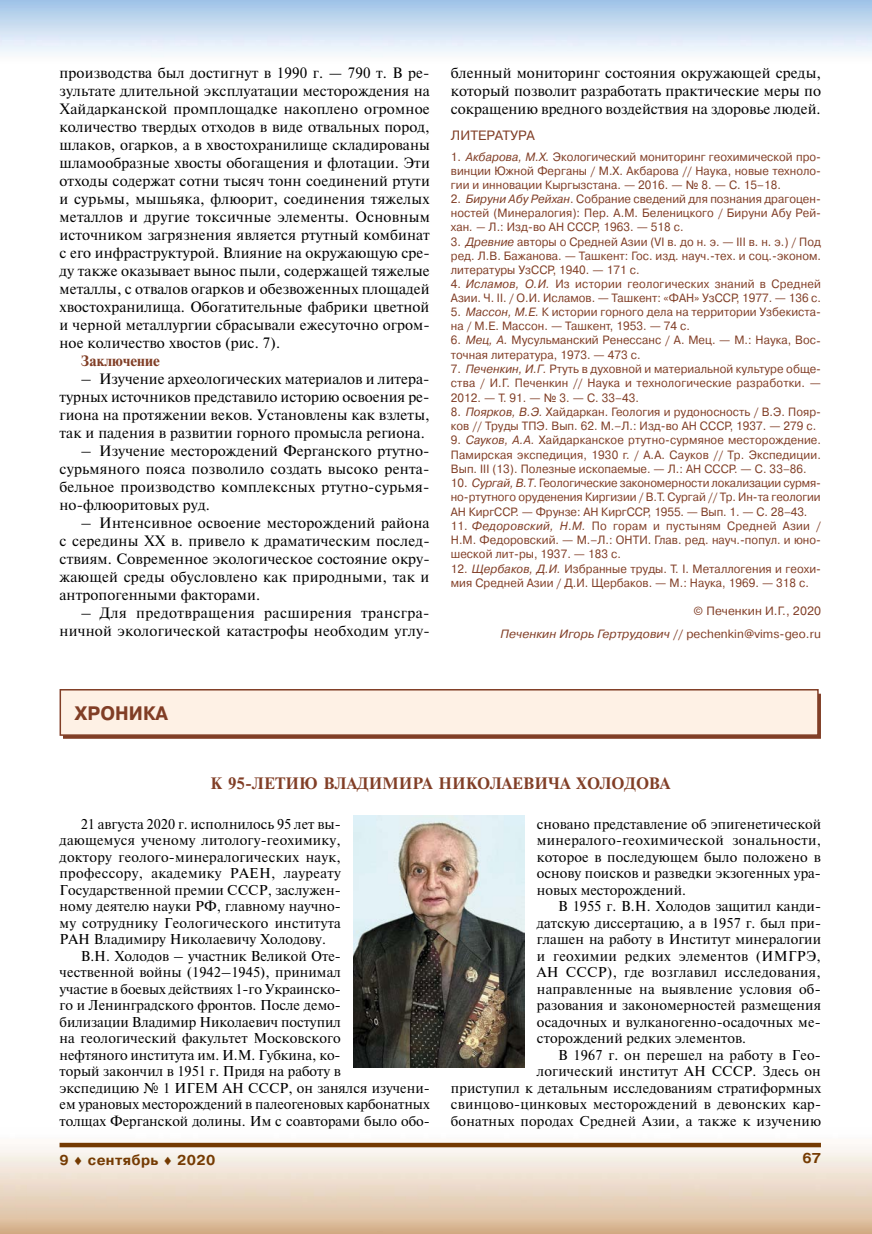
<style>
.page{position:relative;width:872px;height:1234px;background:#fff}
.page>*{position:absolute;margin:0;border:0;box-sizing:border-box;transform-origin:0 0}
.t1{font:700 19.5px "Pragmatica C";color:#813e26;scale:.95 1}
.t2{font:700 16.5px "Newton C";letter-spacing:.005em;color:#813e26}
.t3{font:15px/18px "Newton C";letter-spacing:.005em;color:#000;text-align:justify}
.t4{font:700 15px "Newton C";letter-spacing:.005em;color:#813e26}
.t5{font:14.25px/16.5px "Newton C";color:#000;text-align:justify}
.t6{font:700 14.25px "Pragmatica C";letter-spacing:.025em;color:#753a02}
.t7{font:13.5px "Pragmatica C";letter-spacing:.005em;color:#813e26}
.t8{font:12px/14.2px "Pragmatica C";letter-spacing:.005em;color:#813e26;text-align:justify;scale:.95 1}
.t9{font:12px/22.8px "Pragmatica C";letter-spacing:.005em;color:#813e26;text-align:right}
.s1{font-style:italic}
</style>
<div class="page">
<img style="left:26px;top:1142px;width:846px;height:91px">
<svg style="left:60px;top:1142px;width:761px;height:4px;background:#906033"></svg>
<div style="left:63px;top:693px;width:758px;height:45px;background:#813e26"></div>
<div style="left:60px;top:688px;width:758px;height:47px;background:#fef1e5;border:2px solid #813e26"></div>
<img style="left:353px;top:815px;width:171px;height:251px">
<p class="t3" style="left:60px;top:64px;width:372px">производства был достигнут в 1990 г. — 790 т. В ре&shy;зультате длительной эксплуатации месторождения на Хайдарканской промплощадке накоплено огромное количество твердых отходов в виде отвальных пород, шлаков, огарков, а в хвостохранилище складированы шламообразные хвосты обогащения и флотации. Эти отходы содержат сотни тысяч тонн соединений ртути и сурьмы, мышьяка, флюорит, соединения тяжелых металлов и другие токсичные элементы. Основным источником загрязнения является ртутный комбинат с его инфраструктурой. Влияние на окружающую сре&shy;ду также оказывает вынос пыли, содержащей тяжелые металлы, с отвалов огарков и обезвоженных площадей хвостохранилища. Обогатительные фабрики цветной и черной металлургии сбрасывали ежесуточно огром&shy;ное количество хвостов (рис. 7).</p>
<p class="t4" style="left:81px;top:352px;width:80px">Заключение</p>
<p class="t3" style="left:60px;top:370px;width:372px;text-indent:21px">– Изучение археологических материалов и литера&shy;турных источников представило историю освоения ре&shy;гиона на протяжении веков. Установлены как взлеты, так и падения в развитии горного промысла региона.</p>
<p class="t3" style="left:60px;top:442px;width:371px;text-indent:21px">– Изучение месторождений Ферганского ртутно&shy;сурьмяного пояса позволило создать высоко рента&shy;бельное производство комплексных ртутно-сурьмя&shy;но-флюоритовых руд.</p>
<p class="t3" style="left:60px;top:514px;width:372px;text-indent:21px">– Интенсивное освоение месторождений района с середины XX в. привело к драматическим послед&shy;ствиям. Современное экологическое состояние окру&shy;жающей среды обусловлено как природными, так и антропогенными факторами.</p>
<p class="t3" style="left:60px;top:604px;width:372px;text-align:right">– Для предотвращения расширения трансгра&shy;ничной экологической катастрофы необходим углу-</p>
<p class="t3" style="left:451px;top:64px;width:372px">бленный мониторинг состояния окружающей среды, который позволит разработать практические меры по сокращению вредного воздействия на здоровье людей.</p>
<p class="t7" style="left:451px;top:128px;width:86px">ЛИТЕРАТУРА</p>
<p class="t8" style="left:451px;top:150px;width:391px">1. <span class="s1">Акбарова, М.Х.</span> Экологический мониторинг геохимической про&shy;винции Южной Ферганы / М.Х. Акбарова // Наука, новые техноло&shy;гии и инновации Кыргызстана. — 2016. — № 8. — С. 15–18.</p>
<p class="t8" style="left:451px;top:192px;width:391px">2. <span class="s1">Бируни Абу Рейхан</span>. Собрание сведений для познания драгоцен&shy;ностей (Минералогия): Пер. А.М. Беленицкого / Бируни Абу Рей&shy;хан<span class="s1">. —</span> Л.: Изд-во АН СССР, 1963. — 518 с.</p>
<p class="t8" style="left:451px;top:234px;width:391px">3. <span class="s1">Древние</span> авторы о Средней Азии (VI в. до н. э. — III в. н. э.) / Под ред. Л.В. Бажанова. — Ташкент: Гос. изд. науч.-тех. и соц.-эконом. литературы УзССР, 1940. — 171 с.</p>
<p class="t8" style="left:451px;top:277px;width:391px">4. <span class="s1">Исламов, О.И.</span> Из истории геологических знаний в Средней<br>Азии. Ч. II. / О.И. Исламов. — Ташкент: «ФАН» УзССР, 1977. — 136 с.</p>
<p class="t8" style="left:451px;top:305px;width:391px">5. <span class="s1">Массон, М.Е.</span> К истории горного дела на территории Узбекиста&shy;на / М.Е. Массон. — Ташкент, 1953. — 74 с.</p>
<p class="t8" style="left:451px;top:333px;width:391px">6. <span class="s1">Мец, А.</span> Мусульманский Ренессанс / А. Мец. — М.: Наука, Вос&shy;точная литература, 1973. — 473 с.</p>
<p class="t8" style="left:451px;top:362px;width:391px">7. <span class="s1">Печенкин, И.Г.</span> Ртуть в духовной и материальной культуре обще&shy;ства / И.Г. Печенкин // Наука и технологические разработки. — 2012. — Т. 91. — № 3. — С. 33–43.</p>
<p class="t8" style="left:451px;top:404px;width:391px">8. <span class="s1">Поярков, В.Э.</span> Хайдаркан. Геология и рудоносность / В.Э. Пояр&shy;ков // Труды ТПЭ. Вып. 62. М.–Л.: Изд-во АН СССР, 1937. — 279 с.</p>
<p class="t8" style="left:451px;top:433px;width:391px">9. <span class="s1">Сауков, А.А.</span> Хайдарканское ртутно-сурмяное месторождение.<br>Памирская экспедиция, 1930 г. / А.А. Сауков // Тр. Экспедиции.<br>Вып. III (13). Полезные ископаемые. — Л.: АН СССР. — С. 33–86.</p>
<p class="t8" style="left:451px;top:476px;width:391px">10. <span class="s1">Сургай, В.Т</span>. Геологические закономерности локализации сурмя&shy;но-ртутного оруденения Киргизии / В.Т. Сургай // Тр. Ин-та геологии АН КиргССР. — Фрунзе: АН КиргССР, 1955. — Вып. 1. — С. 28–43.</p>
<p class="t8" style="left:451px;top:518px;width:391px">11. <span class="s1">Федоровский, Н</span>.<span class="s1">М.</span> По горам и пустыням Средней Азии / Н.М. Федоровский. — М.–Л.: ОНТИ. Глав. ред. науч.-попул. и юно&shy;шеской лит-ры, 1937. — 183 с.</p>
<p class="t8" style="left:451px;top:561px;width:391px">12. <span class="s1">Щербаков, Д.И.</span> Избранные труды. Т. I. Металлогения и геохи&shy;мия Средней Азии / Д.И. Щербаков. — М.: Наука, 1969. — 318 с.</p>
<p class="t9" style="left:500px;top:600px;width:322px">© Печенкин И.Г., 2020<br><span class="s1">Печенкин Игорь Гертрудович</span> // pechenkin@vims-geo.ru</p>
<h1 class="t1" style="left:75px;top:703px;width:100px">ХРОНИКА</h1>
<h2 class="t2" style="left:210px;top:774px;width:461px">К 95-ЛЕТИЮ ВЛАДИМИРА НИКОЛАЕВИЧА ХОЛОДОВА</h2>
<p class="t5" style="left:537px;top:815px;width:286px">сновано представление об эпигенетической минералого-геохимической зональности, которое в последующем было положено в основу поисков и разведки экзогенных ура&shy;новых месторождений.</p>
<p class="t5" style="left:537px;top:897px;width:286px;text-indent:21px">В 1955 г. В.Н. Холодов защитил канди&shy;датскую диссертацию, а в 1957 г. был при&shy;глашен на работу в Институт минералогии и геохимии редких элементов (ИМГРЭ, АН СССР), где возглавил исследования, направленные на выявление условия об&shy;разования и закономерностей размещения осадочных и вулканогенно-осадочных ме&shy;сторождений редких элементов.</p>
<p class="t5" style="left:451px;top:1046px;width:372px;text-align:right">В 1967 г. он перешел на работу в Гео-<br>логический институт АН СССР. Здесь он<br>приступил к детальным исследованиям стратиформных свинцово-цинковых месторождений в девонских кар&shy;бонатных породах Средней Азии, а также к изучению</p>
<p class="t5" style="left:60px;top:815px;width:283px;text-indent:21px">21 августа 2020 г. исполнилось 95 лет вы&shy;дающемуся ученому литологу-геохимику, доктору геолого-минералогических наук, профессору, академику РАЕН, лауреату Государственной премии СССР, заслужен&shy;ному деятелю науки РФ, главному научно&shy;му сотруднику Геологического института РАН Владимиру Николаевичу Холодову.</p>
<p class="t5" style="left:60px;top:947px;width:372px;text-align:left;text-indent:21px">В.Н. Холодов – участник Великой Оте-<br>чественной войны (1942–1945), принимал<br>участие в боевых действиях 1-го Украинско-<br>го и Ленинградского фронтов. После демо-<br>билизации Владимир Николаевич поступил<br>на геологический факультет Московского<br>нефтяного института им. И.М. Губкина, ко-<br>торый закончил в 1951 г. Придя на работу в<br>экспедицию № 1 ИГЕМ АН СССР, он занялся изучени&shy;ем урановых месторождений в палеогеновых карбонатных толщах Ферганской долины. Им с соавторами было обо-</p>
<p class="t6" style="left:60px;top:1151px;width:157px">9 ♦ сентябрь ♦ 2020</p>
<p class="t6" style="left:802px;top:1150px;width:20px">67</p>
</div>
